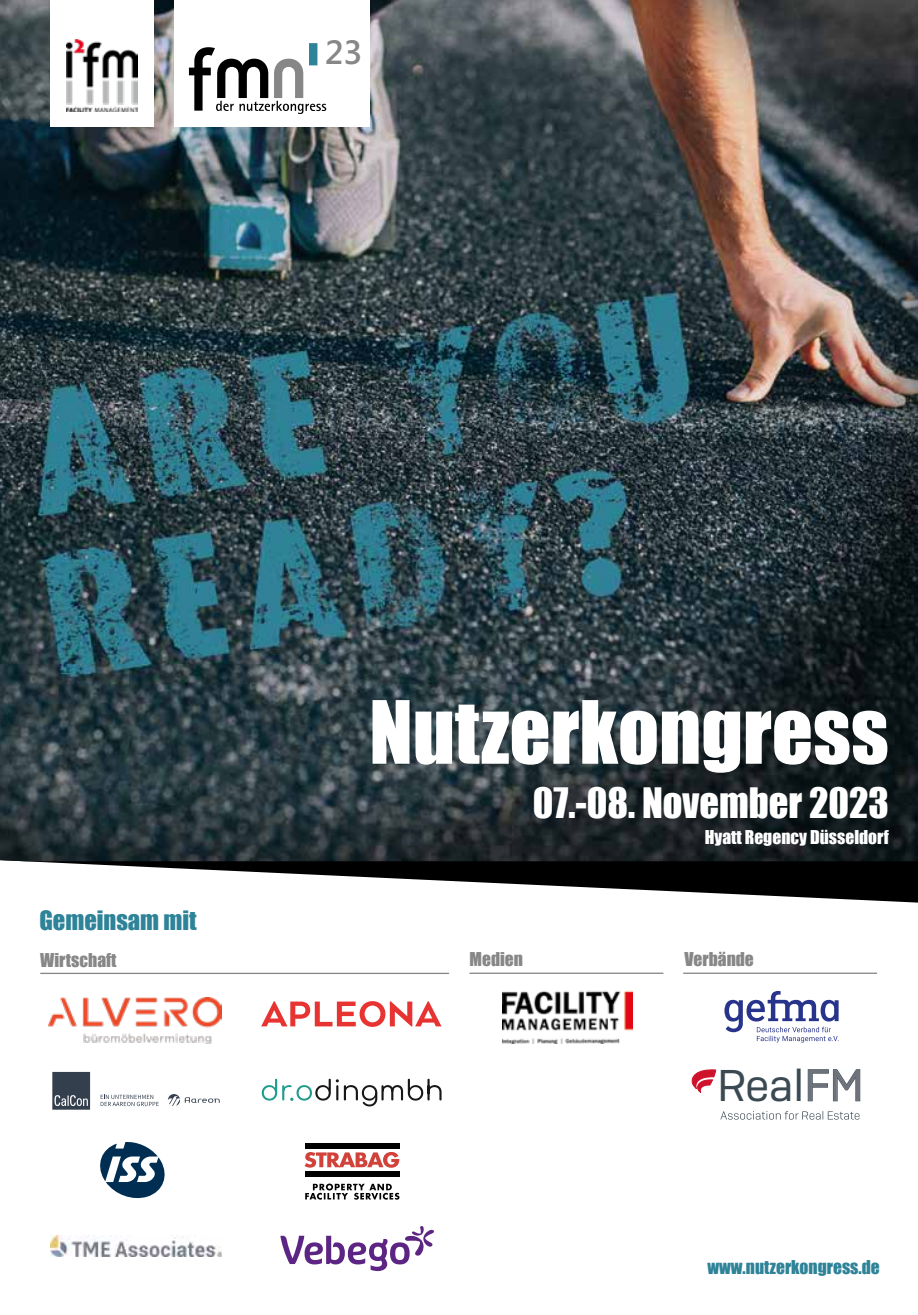
<style>
.page{position:relative;width:918px;height:1315px;background:#fff}
.page>*{position:absolute;margin:0;border:0;box-sizing:border-box;transform-origin:0 0}
.t1{font:80.5px "Impact";color:#fff}
.t2{font:44.27px "Camber";color:#3b4952}
.t3{font:38.5px "Impact";color:#fff}
.t4{font:600 33.77px "Segoe";color:#878787}
.t5{font:24.5px "Impact";color:#2e8398}
.t6{font:17.5px "Impact";color:#878787}
.t7{font:17.5px "Impact";color:#fff}
.t8{font:17.5px "Impact";color:#2e8398}
</style>
<div class="page">
<svg style="left:19px;top:861px;width:899px;height:41px"></svg>
<img style="left:0;top:0;width:918px;height:861px">
<div style="left:175px;top:0;width:195px;height:126px;background:#fff"></div>
<div style="left:309px;top:43px;width:8px;height:22px;background:#2e8398"></div>
<svg style="left:189px;top:47px;width:137px;height:67px"></svg>
<div style="left:50px;top:0;width:104px;height:126px;background:#fff"></div>
<img style="left:66px;top:40px;width:71px;height:71px">
<hr style="left:40px;top:972px;width:409px;height:2px;background:#878787">
<hr style="left:469px;top:972px;width:194px;height:2px;background:#878787">
<hr style="left:683px;top:972px;width:194px;height:2px;background:#878787">
<svg style="left:52px;top:1072px;width:38px;height:37px"></svg>
<svg style="left:101px;top:1094px;width:58px;height:12px"></svg>
<svg style="left:168px;top:1094px;width:52px;height:12px"></svg>
<img style="left:51px;top:1235px;width:170px;height:21px">
<svg style="left:100px;top:1142px;width:65px;height:57px"></svg>
<img style="left:49px;top:997px;width:172px;height:46px">
<svg style="left:262px;top:1078px;width:179px;height:28px"></svg>
<div style="left:305px;top:1143px;width:94px;height:5px;background:#000"></div>
<div style="left:305px;top:1171px;width:94px;height:5px;background:#000"></div>
<svg style="left:305px;top:1152px;width:94px;height:15px"></svg>
<svg style="left:305px;top:1183px;width:94px;height:16px"></svg>
<svg style="left:280px;top:1226px;width:154px;height:45px"></svg>
<svg style="left:261px;top:1001px;width:180px;height:26px"></svg>
<img style="left:502px;top:990px;width:130px;height:53px">
<svg style="left:724px;top:991px;width:114px;height:51px"></svg>
<svg style="left:691px;top:1069px;width:26px;height:24px"></svg>
<svg style="left:720px;top:1111px;width:139px;height:8px"></svg>
<h3 class="t4" style="left:325px;top:33px;width:39px">23</h3>
<h1 class="t1" style="left:369px;top:669px;width:521px">Nutzerkongress</h1>
<h3 class="t3" style="left:533px;top:773px;width:357px">07.-08. November 2023</h3>
<p class="t7" style="left:705px;top:824px;width:185px">Hyatt Regency Düsseldorf</p>
<h3 class="t5" style="left:39px;top:901px;width:159px">Gemeinsam mit</h3>
<p class="t6" style="left:40px;top:946px;width:78px">Wirtschaft</p>
<p class="t6" style="left:469px;top:945px;width:55px">Medien</p>
<p class="t6" style="left:684px;top:945px;width:71px">Verbände</p>
<h2 class="t2" style="left:717px;top:1059px;width:148px">RealFM</h2>
<p class="t8" style="left:707px;top:1253px;width:174px">www.nutzerkongress.de</p>
</div>
